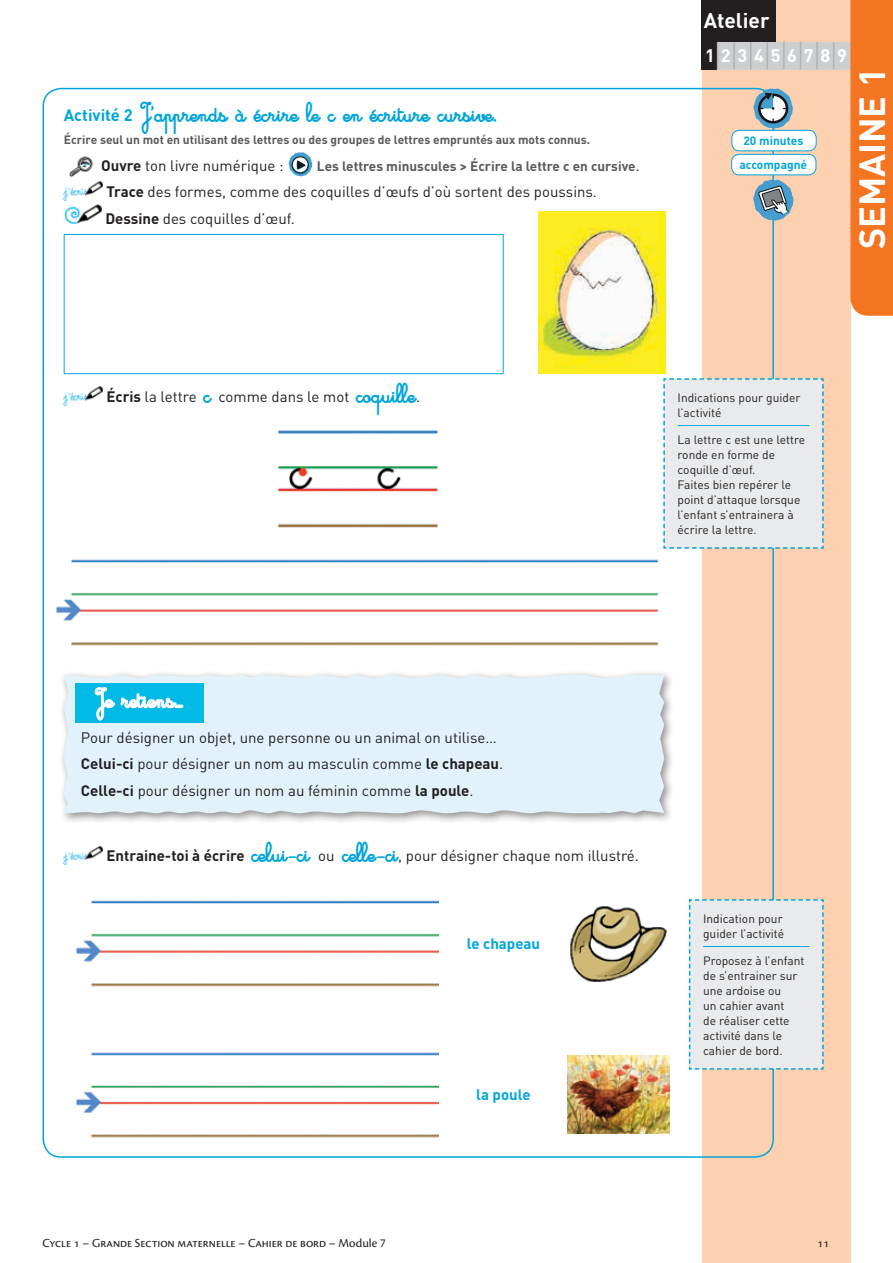
<style>
.page{position:relative;width:893px;height:1263px;background:#fff}
.page>*{position:absolute;margin:0;border:0;box-sizing:border-box;transform-origin:0 0}
.t1{font:700 36px "DINOT";color:#fff}
.Titre_activite_Domai{font:21px "Cursivestandardbold";color:#00a5db}
.t2{font:21px "Cursivestandardbold";color:#fff}
.t3{font:700 21px "DINOT";color:#fff}
.t4{font:700 18px "DINOT";color:#fff}
.Text_courant_5mm_gau{font:15px/26.5px "DINOT";color:#231f20}
.Texte_tableau{font:700 15px "DINOT";color:#00a5db}
.Text_courant_5mm_gau-2{font:700 13.5px "DINOT";color:#58595b}
.t5{font:12.75px "Cronos Pro";letter-spacing:-.005em;color:#231f20}
.Texte_indication{font:12px/15px "DINOT";color:#231f20}
.S_titre_activite{font:700 12px "DINOT";color:#58595b}
.Titre_indication{font:12px/15px "DINOT";color:#231f20}
.t6{font:700 12px "DINOT";color:#00a5db}
.s1{font-family:"DINOT";font-weight:700;font-size:16.5px}
.s2{font-weight:700}
.s3{font-weight:400;font-size:15px;color:#231f20}
.s4{font-family:"Cursivestandardbold";font-size:21px;color:#00a5db}
</style>
<div class="page">
<div style="left:702px;top:0;width:148px;height:1263px;background:#fdd1b0"></div>
<div style="left:702px;top:0;width:74px;height:43px;background:#231f20"></div>
<div style="left:702px;top:42px;width:16px;height:27px;background:#231f20"></div>
<div style="left:718px;top:42px;width:16px;height:27px;background:#ccced0"></div>
<div style="left:734px;top:42px;width:17px;height:27px;background:#ccced0"></div>
<div style="left:751px;top:42px;width:16px;height:27px;background:#ccced0"></div>
<div style="left:767px;top:42px;width:17px;height:27px;background:#ccced0"></div>
<div style="left:784px;top:42px;width:16px;height:27px;background:#ccced0"></div>
<div style="left:800px;top:42px;width:17px;height:27px;background:#ccced0"></div>
<div style="left:817px;top:42px;width:17px;height:27px;background:#ccced0"></div>
<div style="left:834px;top:42px;width:16px;height:27px;background:#ccced0"></div>
<svg style="left:717px;top:42px;width:1px;height:27px"></svg>
<hr style="left:733px;top:42px;width:2px;height:27px;background:#b0b2b4">
<svg style="left:750px;top:42px;width:1px;height:27px"></svg>
<svg style="left:767px;top:42px;width:1px;height:27px"></svg>
<hr style="left:783px;top:42px;width:2px;height:27px;background:#b0b2b4">
<svg style="left:800px;top:42px;width:1px;height:27px"></svg>
<hr style="left:816px;top:42px;width:2px;height:27px;background:#b0b2b4">
<svg style="left:833px;top:42px;width:1px;height:27px"></svg>
<div style="left:850px;top:0;width:43px;height:316px;background:#f37421"></div>
<img style="left:69px;top:157px;width:23px;height:20px">
<svg style="left:289px;top:152px;width:23px;height:24px"></svg>
<img style="left:64px;top:181px;width:39px;height:19px">
<img style="left:64px;top:204px;width:38px;height:20px">
<hr style="left:64px;top:234px;width:440px;height:1px;background:#00a5db">
<hr style="left:64px;top:235px;width:1px;height:138px;background:#00a5db">
<hr style="left:503px;top:235px;width:1px;height:138px;background:#00a5db">
<hr style="left:64px;top:373px;width:440px;height:1px;background:#00a5db">
<img style="left:64px;top:386px;width:39px;height:19px">
<img style="left:278px;top:430px;width:159px;height:98px">
<img style="left:56px;top:559px;width:603px;height:87px">
<div style="left:59px;top:669px;width:616px;height:155px;background:#231f20;opacity:.5"></div>
<div style="left:64px;top:674px;width:600px;height:139px;background:#e1f2fa"></div>
<div style="left:75px;top:684px;width:129px;height:39px;background:#00b9e4"></div>
<svg style="left:94px;top:687px;width:90px;height:34px"></svg>
<img style="left:64px;top:846px;width:39px;height:18px">
<img style="left:76px;top:900px;width:363px;height:87px">
<img style="left:570px;top:906px;width:97px;height:75px">
<img style="left:76px;top:1052px;width:363px;height:86px">
<img style="left:567px;top:1056px;width:102px;height:77px">
<img style="left:538px;top:211px;width:128px;height:162px">
<div style="left:732px;top:130px;width:84px;height:21px;background:#fff;border-radius:8px"></div>
<div style="left:731px;top:130px;width:85px;height:21px;border:1px solid #00a5db;border-radius:8px"></div>
<svg style="left:753px;top:88px;width:40px;height:41px"></svg>
<div style="left:732px;top:154px;width:84px;height:21px;background:#fff;border-radius:8px"></div>
<div style="left:731px;top:154px;width:85px;height:21px;border:1px solid #00a5db;border-radius:8px"></div>
<div style="left:663px;top:377px;width:161px;height:172px;background:#e9eaeb"></div>
<svg style="left:753px;top:180px;width:40px;height:41px"></svg>
<div style="left:688px;top:898px;width:136px;height:172px;background:#e9eaeb"></div>
<p class="Titre_activite_Domai" style="left:64px;top:101px;width:434px"><span class="s1">Activité 2</span> J’apprends à écrire le c en écriture cursive.</p>
<p class="S_titre_activite" style="left:64px;top:132px;width:528px">Écrire seul un mot en utilisant des lettres ou des groupes de lettres empruntés aux mots connus.</p>
<p class="Text_courant_5mm_gau" style="left:101px;top:152px;width:184px"><span class="s2">Ouvre</span> ton livre numérique :</p>
<p class="Text_courant_5mm_gau-2" style="left:317px;top:157px;width:324px">Les lettres minuscules &gt; Écrire la lettre c en cursive<span class="s3">.</span></p>
<p class="Text_courant_5mm_gau" style="left:106px;top:178px;width:492px"><span class="s2">Trace</span> des formes, comme des coquilles d’œufs d’où sortent des poussins.</p>
<p class="Text_courant_5mm_gau" style="left:105px;top:205px;width:191px"><span class="s2">Dessine</span> des coquilles d’œuf.</p>
<p class="t3" style="left:704px;top:6px;width:67px">Atelier</p>
<p class="t4" style="left:705px;top:44px;width:144px">1 2 3 4 5 6 7 8 9</p>
<p class="t6" style="left:743px;top:133px;width:62px">20 minutes</p>
<p class="t6" style="left:739px;top:157px;width:69px">accompagné</p>
<p class="t1" style="left:849px;top:249px;width:183px;rotate:-90deg">SEMAINE 1</p>
<p class="Text_courant_5mm_gau" style="left:106px;top:383px;width:315px"><span class="s2">Écris</span> la lettre <span class="s4">c</span> comme dans le mot <span class="s4">coquille</span>.</p>
<p class="Titre_indication" style="left:678px;top:390px;width:124px">Indications pour guider l’activité</p>
<p class="Texte_indication" style="left:678px;top:432px;width:129px">La lettre c est une lettre ronde en forme de coquille d’œuf.</p>
<p class="Texte_indication" style="left:678px;top:477px;width:124px">Faites bien repérer le point d’attaque lorsque l’enfant s’entrainera à écrire la lettre.</p>
<p class="t2" style="left:96px;top:687px;width:88px">Je retiens…</p>
<p class="Text_courant_5mm_gau" style="left:81px;top:724px;width:424px">Pour désigner un objet, une personne ou un animal on utilise…<br><span class="s2">Celui-ci</span> pour désigner un nom au masculin comme <span class="s2">le chapeau</span>.<br><span class="s2">Celle-ci</span> pour désigner un nom au féminin comme <span class="s2">la poule</span>.</p>
<p class="Text_courant_5mm_gau" style="left:106px;top:842px;width:534px"><span class="s2">Entraine-toi à écrire</span> <span class="s4">celui-ci</span> ou <span class="s4">celle-ci</span>, pour désigner chaque nom illustré.</p>
<p class="Texte_tableau" style="left:467px;top:934px;width:75px">le chapeau</p>
<p class="Texte_tableau" style="left:476px;top:1085px;width:56px">la poule</p>
<p class="Titre_indication" style="left:703px;top:910px;width:83px">Indication pour guider l’activité</p>
<p class="Texte_indication" style="left:703px;top:953px;width:103px">Proposez à l’enfant de s’entrainer sur une ardoise ou<br>un cahier avant<br>de réaliser cette activité dans le cahier de bord.</p>
<p class="t5" style="left:43px;top:1235px;width:345px">Cycle 1 – Grande Section maternelle – Cahier de bord – Module 7</p>
<p class="t5" style="left:817px;top:1235px;width:13px">11</p>
</div>
